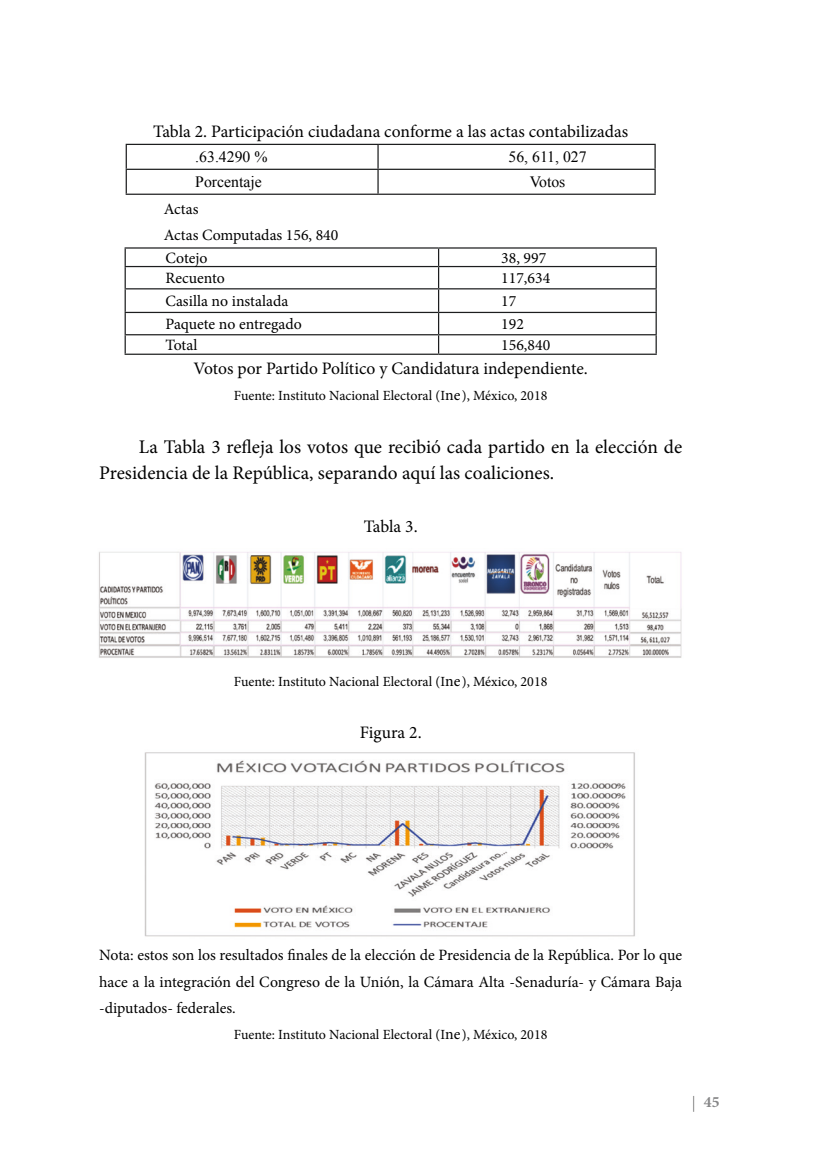
<style>
.page{position:relative;width:831px;height:1166px;background:#fff}
.page>*{position:absolute;margin:0;border:0;box-sizing:border-box;transform-origin:0 0}
.t1{font:19.25px/26.2px "Minion Pro";color:#000}
.t2{font:17.5px "Minion Pro";color:#000}
.t3{font:15.75px/26.2px "Minion Pro";color:#000}
.t4{font:15.75px "Times New Roman";color:#000}
.t5{font:15.75px "Minion Pro Bold 2";color:#878788}
.t6{font:14px "Minion Pro";color:#000}
.s1{font-size:15.75px}
.s2{font-family:"Minion Pro Regular 2"}
</style>
<div class="page">
<svg style="left:693px;top:1096px;width:2px;height:16px"></svg>
<hr style="left:126px;top:144px;width:252px;height:1px;background:#1d1e1f">
<hr style="left:378px;top:144px;width:278px;height:1px;background:#1d1e1f">
<hr style="left:377px;top:145px;width:2px;height:24px;background:#1d1e1f">
<hr style="left:654px;top:145px;width:2px;height:24px;background:#1d1e1f">
<hr style="left:126px;top:169px;width:252px;height:1px;background:#1d1e1f">
<svg style="left:126px;top:145px;width:1px;height:49px"></svg>
<hr style="left:378px;top:169px;width:278px;height:1px;background:#1d1e1f">
<hr style="left:377px;top:170px;width:2px;height:24px;background:#1d1e1f">
<hr style="left:654px;top:170px;width:2px;height:24px;background:#1d1e1f">
<hr style="left:126px;top:194px;width:252px;height:1px;background:#1d1e1f">
<hr style="left:378px;top:194px;width:278px;height:1px;background:#1d1e1f">
<hr style="left:125px;top:247px;width:314px;height:2px;background:#1d1e1f">
<hr style="left:439px;top:247px;width:218px;height:2px;background:#1d1e1f">
<svg style="left:655px;top:249px;width:2px;height:17px"></svg>
<hr style="left:125px;top:266px;width:314px;height:1px;background:#1d1e1f">
<hr style="left:439px;top:266px;width:218px;height:1px;background:#1d1e1f">
<hr style="left:655px;top:267px;width:2px;height:21px;background:#1d1e1f">
<hr style="left:125px;top:288px;width:314px;height:1px;background:#1d1e1f">
<hr style="left:439px;top:288px;width:218px;height:1px;background:#1d1e1f">
<hr style="left:655px;top:289px;width:2px;height:23px;background:#1d1e1f">
<hr style="left:125px;top:312px;width:314px;height:1px;background:#1d1e1f">
<hr style="left:439px;top:312px;width:218px;height:1px;background:#1d1e1f">
<hr style="left:655px;top:313px;width:2px;height:21px;background:#1d1e1f">
<hr style="left:125px;top:334px;width:314px;height:1px;background:#1d1e1f">
<svg style="left:125px;top:249px;width:1px;height:105px"></svg>
<hr style="left:439px;top:334px;width:218px;height:1px;background:#1d1e1f">
<svg style="left:438px;top:249px;width:1px;height:105px"></svg>
<svg style="left:655px;top:335px;width:2px;height:19px"></svg>
<hr style="left:125px;top:354px;width:314px;height:1px;background:#1d1e1f">
<hr style="left:439px;top:354px;width:218px;height:1px;background:#1d1e1f">
<img style="left:99px;top:551px;width:583px;height:107px">
<img style="left:144px;top:752px;width:491px;height:185px">
<p class="t2" style="left:153px;top:119px;width:476px">Tabla 2. Participación ciudadana conforme a las actas contabilizadas</p>
<p class="t4" style="left:195px;top:146px;width:74px">.63.4290 %</p>
<p class="t4" style="left:508px;top:146px;width:80px">56, 611, 027</p>
<p class="t4" style="left:195px;top:171px;width:68px">Porcentaje</p>
<p class="t4" style="left:530px;top:171px;width:37px">Votos</p>
<p class="t3" style="left:164px;top:196px;width:176px">Actas<br>Actas Computadas 156, 840</p>
<p class="t3" style="left:165px;top:245px;width:44px">Cotejo</p>
<p class="t3" style="left:501px;top:245px;width:46px">38, 997</p>
<p class="t3" style="left:165px;top:265px;width:61px">Recuento</p>
<p class="t3" style="left:501px;top:265px;width:50px">117,634</p>
<p class="t3" style="left:165px;top:288px;width:124px">Casilla no instalada</p>
<p class="t3" style="left:501px;top:288px;width:17px">17</p>
<p class="t3" style="left:165px;top:311px;width:138px">Paquete no entregado</p>
<p class="t3" style="left:501px;top:311px;width:24px">192</p>
<p class="t3" style="left:165px;top:332px;width:33px">Total</p>
<p class="t3" style="left:501px;top:332px;width:50px">156,840</p>
<p class="t2" style="left:194px;top:357px;width:396px">Votos por Partido Político y Candidatura independiente.</p>
<p class="t6" style="left:234px;top:386px;width:315px">Fuente: Instituto Nacional Electoral (I<span class="s1">ne</span>), México, 2018</p>
<p class="t1" style="left:99px;top:434px;width:584px;text-indent:40px">La Tabla 3 r<span class="s2">eflej</span>a los votos que recibió cada partido en la elección de<br>Presidencia de la República, separando aquí las coaliciones.</p>
<p class="t2" style="left:364px;top:514px;width:56px">Tabla 3.</p>
<p class="t6" style="left:234px;top:672px;width:315px">Fuente: Instituto Nacional Electoral (I<span class="s1">ne</span>), México, 2018</p>
<p class="t2" style="left:360px;top:721px;width:63px">Figura 2.</p>
<p class="t3" style="left:99px;top:942px;width:584px;text-align:justify">Nota: estos son los resultados <span class="s2">fin</span>ales de la elección de Presidencia de la República. Por lo que hace a la integración del Congreso de la Unión, la Cámara Alta -Senaduría- y Cámara Baja -diputados- federales.</p>
<p class="t6" style="left:234px;top:1025px;width:315px">Fuente: Instituto Nacional Electoral (I<span class="s1">ne</span>), México, 2018</p>
<p class="t5" style="left:704px;top:1091px;width:17px">45</p>
</div>
